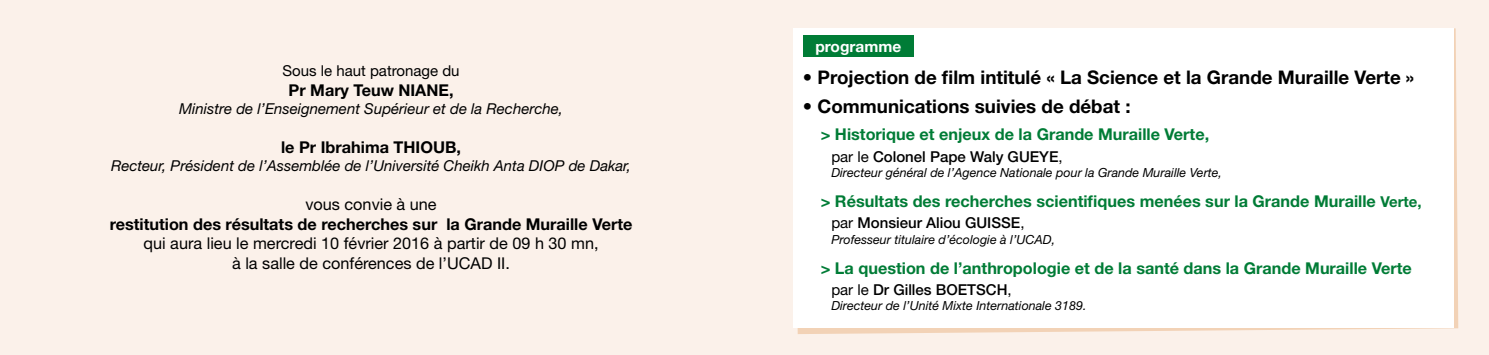
<style>
.page{position:relative;width:1489px;height:355px;background:#fff}
.page>*{position:absolute;margin:0;border:0;box-sizing:border-box;transform-origin:0 0}
.t1{font:700 18.75px "Helvetica Neue LT Std";color:#000}
.t2{font:700 16.25px "Helvetica Neue LT Std";color:#007c36}
.t3{font:16.25px/19.5px "Helvetica Neue LT Std";color:#000;text-align:center}
.t4{font:700 16.25px "Helvetica Neue LT Std";color:#000}
.t5{font:700 15.38px "Helvetica Neue LT Std";color:#fff}
.t6{font:italic 15px "Helvetica Neue LT Std";color:#000}
.t7{font:500 15px "Helvetica Neue LT Std";color:#000}
.t8{font:15px "Helvetica Neue LT Std";color:#000}
.t9{font:italic 12.5px "Helvetica Neue LT Std";color:#000}
.s1{font-weight:400}
.s2{font-size:15px}
</style>
<div class="page">
<div style="left:0;top:0;width:1488px;height:354px;background:#fbf1ea"></div>
<svg style="left:795px;top:28px;width:662px;height:305px;fill:#f3d5bc"></svg>
<div style="left:793px;top:28px;width:660px;height:299px;background:#fff"></div>
<div style="left:803px;top:35px;width:110px;height:22px;background:#007c36"></div>
<p class="t8" style="left:282px;top:62px;width:178px">Sous le haut patronage du</p>
<p class="t4" style="left:288px;top:80px;width:166px">Pr Mary Teuw NIANE,</p>
<p class="t6" style="left:179px;top:99px;width:385px">Ministre de l’Enseignement Supérieur et de la Recherche,</p>
<p class="t4" style="left:281px;top:137px;width:181px">le Pr Ibrahima THIOUB,</p>
<p class="t6" style="left:111px;top:156px;width:521px">Recteur, Président de l’Assemblée de l’Université Cheikh Anta DIOP de Dakar,</p>
<p class="t3" style="left:305px;top:194px;width:133px">vous convie à une</p>
<p class="t4" style="left:110px;top:213px;width:524px">restitution des résultats de recherches sur la Grande Muraille Verte</p>
<p class="t3" style="left:143px;top:233px;width:456px">qui aura lieu le mercredi 10 février 2016 à partir de 09 h 30 mn, à la salle de conférences de l’UCAD II.</p>
<p class="t5" style="left:815px;top:37px;width:87px">programme</p>
<p class="t1" style="left:803px;top:65px;width:612px">• Projection de film intitulé « La Science et la Grande Muraille Verte »</p>
<p class="t1" style="left:803px;top:95px;width:329px">• Communications suivies de débat :</p>
<p class="t2" style="left:820px;top:124px;width:390px">&gt; Historique et enjeux de la Grande Muraille Verte,</p>
<p class="t7" style="left:831px;top:147px;width:233px"><span class="s1">par le</span> Colonel Pape Waly GUEYE<span class="s1">,</span></p>
<p class="t9" style="left:831px;top:164px;width:392px">Directeur général de l’Agence Nationale pour la Grande Muraille Verte,</p>
<p class="t2" style="left:820px;top:191px;width:602px">&gt; Résultats des recherches scientifiques menées sur la Grande Muraille <span class="s2">Verte,</span></p>
<p class="t7" style="left:831px;top:214px;width:195px"><span class="s1">par</span> Monsieur Aliou GUISSE<span class="s1">,</span></p>
<p class="t9" style="left:831px;top:231px;width:225px">Professeur titulaire d’écologie à l’UCAD,</p>
<p class="t2" style="left:820px;top:257px;width:592px">&gt; La question de l’anthropologie et de la santé dans la Grande Muraille Verte</p>
<p class="t7" style="left:831px;top:280px;width:182px"><span class="s1">par le</span> Dr Gilles BOETSCH<span class="s1">,</span></p>
<p class="t9" style="left:831px;top:298px;width:257px">Directeur de l’Unité Mixte Internationale 3189.</p>
</div>
